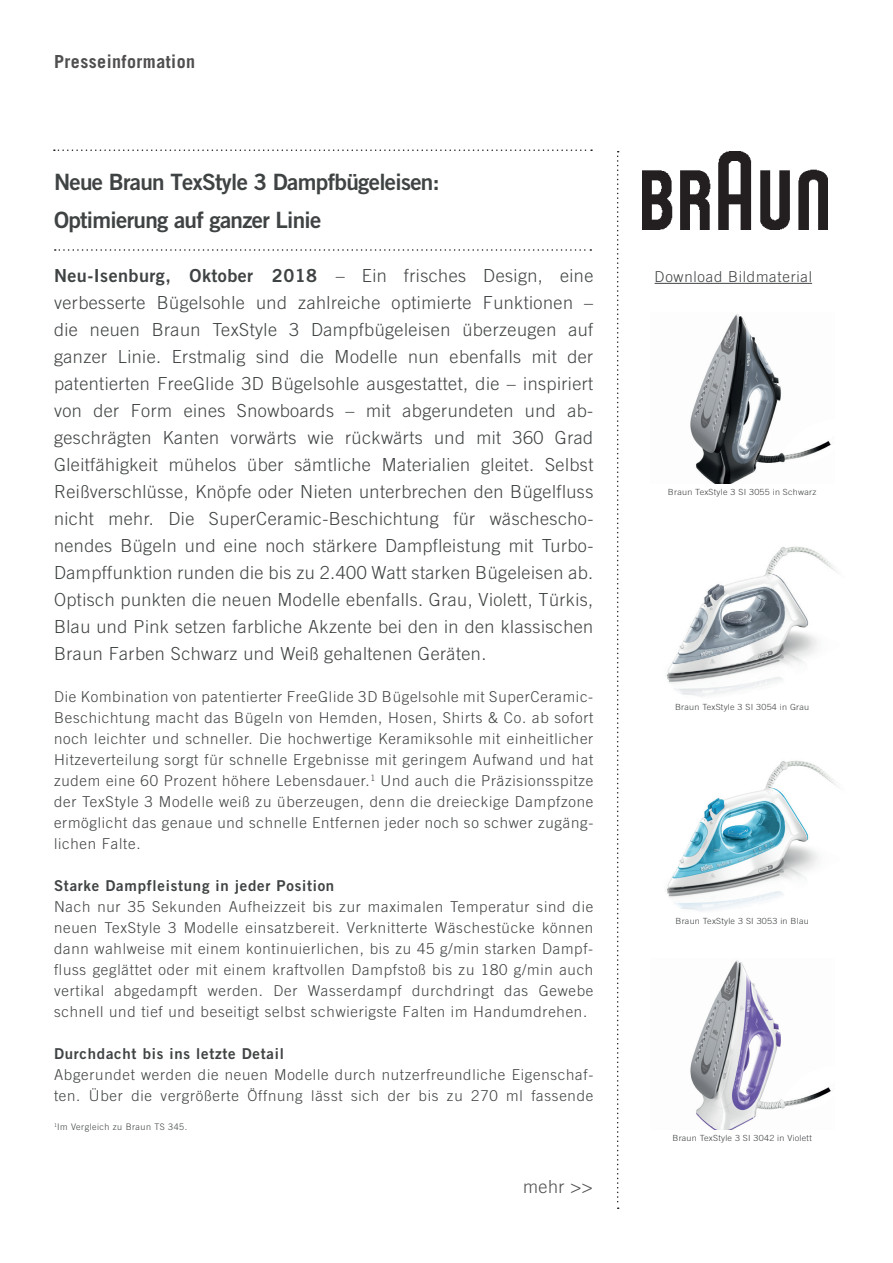
<style>
.page{position:relative;width:893px;height:1263px;background:#fff}
.page>*{position:absolute;margin:0;border:0;box-sizing:border-box;transform-origin:0 0}
.t1{font:22.5px/37.5px "Trade Gothic LT Bold Two";letter-spacing:-.03em;color:#404344}
.t2{font:300 18px/27px "Trade Gothic LT";letter-spacing:.025em;color:#404344;text-align:justify}
.t3{font:18px "Trade Gothic LT Bold Two";letter-spacing:.025em;color:#404344}
.t4{font:700 18px "Trade Gothic LT";letter-spacing:.025em;color:#504e4f}
.t5{font:300 18px "Trade Gothic LT";color:#504e4f}
.t6{font:300 15px/21px "Trade Gothic LT";letter-spacing:.05em;color:#404344;text-align:justify}
.t7{font:15px "Trade Gothic LT Bold Two";letter-spacing:.05em;color:#404344}
.t8{font:300 9px "Trade Gothic LT";letter-spacing:.05em;color:#404344}
.t9{font:300 8.4px "Trade Gothic LT";letter-spacing:.025em;color:#404344;scale:1.06 1}
.s1{font-family:"Trade Gothic LT";font-weight:300}
</style>
<div class="page">
<img style="left:642px;top:151px;width:186px;height:78px">
<svg style="left:54px;top:149px;width:538px;height:2px"></svg>
<svg style="left:55px;top:249px;width:536px;height:2px"></svg>
<svg style="left:617px;top:151px;width:2px;height:1058px"></svg>
<img style="left:666px;top:546px;width:171px;height:151px">
<hr style="left:655px;top:283px;width:157px;height:1px;background:#404344">
<img style="left:690px;top:314px;width:141px;height:170px">
<img style="left:666px;top:760px;width:173px;height:151px">
<img style="left:690px;top:960px;width:141px;height:170px">
<p class="t4" style="left:54px;top:50px;width:143px">Presseinformation</p>
<h1 class="t1" style="left:54px;top:163px;width:387px">Neue Braun TexStyle 3 Dampfbügeleisen:<br>Optimierung auf ganzer Linie</h1>
<p class="t3" style="left:54px;top:265px;width:541px">Neu-Isenburg, Oktober 2018 <span class="s1">– Ein frisches Design, eine</span></p>
<p class="t2" style="left:54px;top:289px;width:541px">verbesserte Bügelsohle und zahlreiche optimierte Funktionen – die neuen Braun TexStyle 3 Dampfbügeleisen überzeugen auf ganzer Linie. Erstmalig sind die Modelle nun ebenfalls mit der patentierten FreeGlide 3D Bügelsohle ausgestattet, die – inspiriert von der Form eines Snowboards – mit abgerundeten und ab&shy;geschrägten Kanten vorwärts wie rückwärts und mit 360 Grad Gleitfähigkeit mühelos über sämtliche Materialien gleitet. Selbst Reißverschlüsse, Knöpfe oder Nieten unterbrechen den Bügelfluss nicht mehr. Die SuperCeramic-Beschichtung für wäschescho&shy;nendes Bügeln und eine noch stärkere Dampfleistung mit Turbo-Dampffunktion runden die bis zu 2.400 Watt starken Bügeleisen ab.<br>Optisch punkten die neuen Modelle ebenfalls. Grau, Violett, Türkis, Blau und Pink setzen farbliche Akzente bei den in den klassischen Braun Farben Schwarz und Weiß gehaltenen Geräten.</p>
<p class="t6" style="left:54px;top:686px;width:541px">Die Kombination von patentierter FreeGlide 3D Bügelsohle mit SuperCeramic-Beschichtung macht das Bügeln von Hemden, Hosen, Shirts &amp; Co. ab sofort noch leichter und schneller. Die hochwertige Keramiksohle mit einheitlicher Hitzeverteilung sorgt für schnelle Ergebnisse mit geringem Aufwand und hat zudem eine 60 Prozent höhere Lebensdauer.<sup>1</sup> Und auch die Präzisionsspitze der TexStyle 3 Modelle weiß zu überzeugen, denn die dreieckige Dampfzone ermöglicht das genaue und schnelle Entfernen jeder noch so schwer zugäng&shy;lichen Falte.</p>
<p class="t7" style="left:54px;top:876px;width:282px">Starke Dampfleistung in jeder Position</p>
<p class="t6" style="left:54px;top:896px;width:541px">Nach nur 35 Sekunden Aufheizzeit bis zur maximalen Temperatur sind die neuen TexStyle 3 Modelle einsatzbereit. Verknitterte Wäschestücke können dann wahlweise mit einem kontinuierlichen, bis zu 45 g/min starken Dampf&shy;fluss geglättet oder mit einem kraftvollen Dampfstoß bis zu 180 g/min auch vertikal abgedampft werden. Der Wasserdampf durchdringt das Gewebe schnell und tief und beseitigt selbst schwierigste Falten im Handumdrehen.</p>
<p class="t7" style="left:54px;top:1044px;width:231px">Durchdacht bis ins letzte Detail</p>
<p class="t6" style="left:54px;top:1064px;width:541px">Abgerundet werden die neuen Modelle durch nutzerfreundliche Eigenschaf&shy;ten. Über die vergrößerte Öffnung lässt sich der bis zu 270 ml fassende</p>
<p class="t8" style="left:54px;top:1121px;width:135px"><sup>1</sup>Im Vergleich zu Braun TS 345.</p>
<p class="t5" style="left:523px;top:1176px;width:71px">mehr &gt;&gt;</p>
<p class="t6" style="left:655px;top:266px;width:159px">Download Bildmaterial</p>
<p class="t9" style="left:668px;top:487px;width:141px">Braun TexStyle 3 SI 3055 in Schwarz</p>
<p class="t9" style="left:675px;top:702px;width:128px">Braun TexStyle 3 SI 3054 in Grau</p>
<p class="t9" style="left:675px;top:916px;width:127px">Braun TexStyle 3 SI 3053 in Blau</p>
<p class="t9" style="left:672px;top:1133px;width:133px">Braun TexStyle 3 SI 3042 in Violett</p>
</div>
